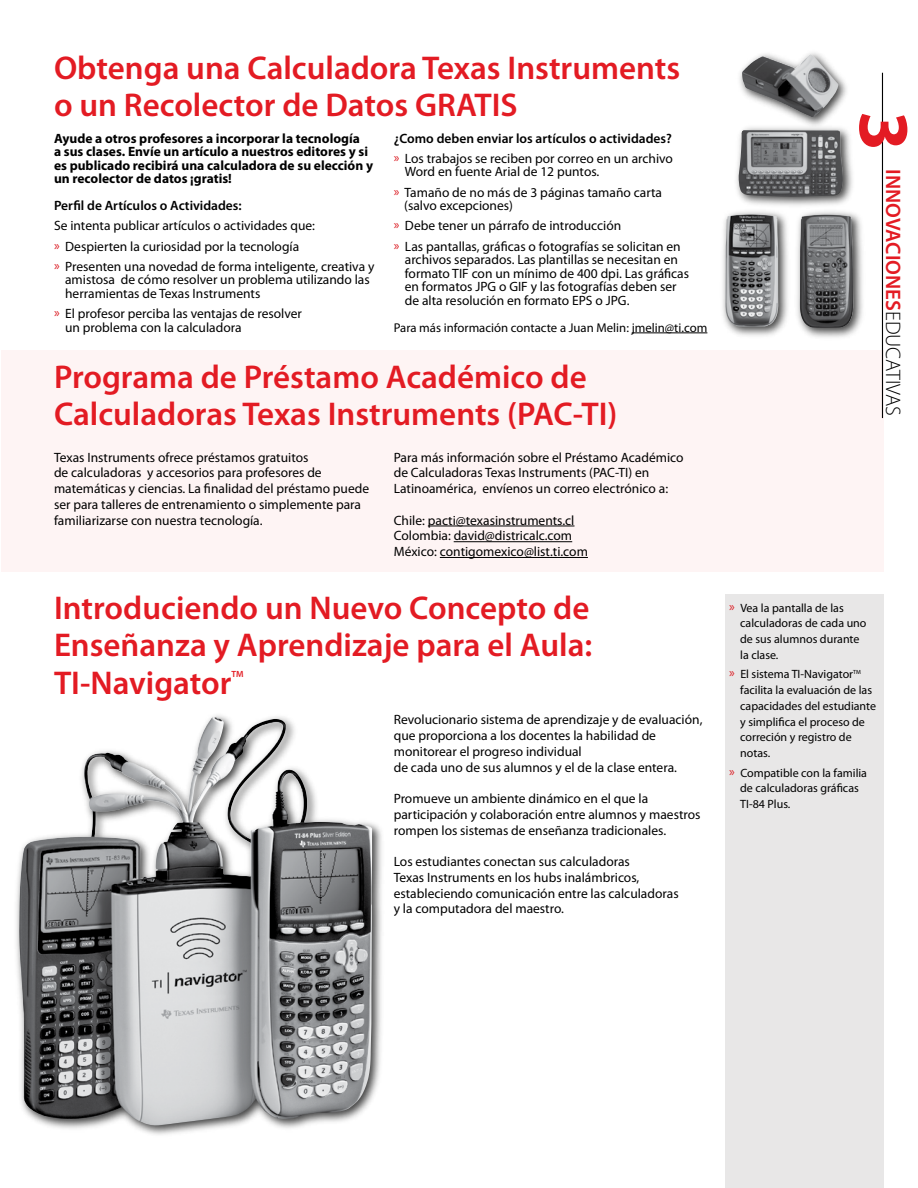
<style>
.page{position:relative;width:918px;height:1188px;background:#fff}
.page>*{position:absolute;margin:0;border:0;box-sizing:border-box;transform-origin:0 0}
.t1{font:600 33px/37.5px "Myriad Pro";color:#e31b23}
.t2{font:600 21px "Myriad Pro";color:#e31b23}
.t3{font:13.5px/15.8px "Myriad Pro";color:#000}
.t4{font:700 13.5px/13.5px "Myriad Pro";color:#000}
.t5{font:600 13.5px/20.2px "Myriad Pro";color:#000}
.t6{font:12.75px "Myriad Pro";color:#000}
.t7{font:12px/15.8px "Myriad Pro";color:#000}
.t8{font:600 9px "Myriad Pro";color:#e31b23}
.s1{color:#db1a21}
.s2{font-weight:400;color:#db1a21}
.s3{font-weight:400}
.s4{font-weight:300;color:#000}
.s5{font-size:13.5px;color:#db1a21}
</style>
<div class="page">
<hr style="left:632px;top:333px;width:75px;height:1px;background:#000">
<div style="left:1px;top:350px;width:883px;height:222px;background:#fef4f4"></div>
<div style="left:13px;top:711px;width:372px;height:427px;background:#000;opacity:.75"></div>
<img style="left:18px;top:717px;width:354px;height:409px">
<div style="left:725px;top:594px;width:159px;height:594px;background:#e8e7e7"></div>
<hr style="left:882px;top:73px;width:1px;height:345px;background:#000">
<hr style="left:428px;top:526px;width:147px;height:1px;background:#000">
<hr style="left:454px;top:541px;width:118px;height:1px;background:#000">
<hr style="left:440px;top:557px;width:148px;height:1px;background:#000">
<div style="left:732px;top:124px;width:124px;height:86px;background:#000;opacity:.75"></div>
<img style="left:739px;top:130px;width:104px;height:67px">
<div style="left:736px;top:49px;width:115px;height:80px;background:#000;opacity:.75"></div>
<img style="left:742px;top:54px;width:96px;height:63px">
<div style="left:718px;top:208px;width:73px;height:132px;background:#000;opacity:.75"></div>
<img style="left:725px;top:214px;width:53px;height:113px">
<div style="left:794px;top:208px;width:72px;height:133px;background:#000;opacity:.75"></div>
<img style="left:800px;top:214px;width:53px;height:114px">
<h1 class="t1" style="left:54px;top:48px;width:628px">Obtenga una Calculadora Texas Instruments o un Recolector de Datos GRATIS</h1>
<p class="t4" style="left:54px;top:131px;width:321px">Ayude a otros profesores a incorporar la tecnología<br>a sus clases. Envíe un artículo a nuestros editores y si es publicado recibirá una calculadora de su elección y un recolector de datos ¡gratis!</p>
<p class="t5" style="left:54px;top:195px;width:189px">Perfil de Artículos o Actividades:</p>
<p class="t3" style="left:54px;top:215px;width:322px;line-height:20.2px">Se intenta publicar artículos o actividades que:<br><span class="s1">»</span> Despierten la curiosidad por la tecnología<br><span class="s1">»</span> Presenten una novedad de forma inteligente, creativa y</p>
<p class="t3" style="left:65px;top:273px;width:306px;line-height:13.5px">amistosa de cómo resolver un problema utilizando las herramientas de Texas Instruments</p>
<p class="t3" style="left:65px;top:307px;width:238px;line-height:13.5px;text-indent:-11px"><span class="s1">»</span> El profesor perciba las ventajas de resolver un problema con la calculadora</p>
<p class="t5" style="left:394px;top:128px;width:281px">¿Como deben enviar los artículos o actividades? <span class="s2">»</span> <span class="s3">Los trabajos se reciben por correo en un archivo</span></p>
<p class="t3" style="left:394px;top:161px;width:270px;line-height:20.2px;text-indent:11px">Word en fuente Arial de 12 puntos.<br><span class="s1">»</span> Tamaño de no más de 3 páginas tamaño carta</p>
<p class="t3" style="left:394px;top:195px;width:288px;line-height:20.2px;text-indent:10px">(salvo excepciones)<br><span class="s1">»</span> Debe tener un párrafo de introducción<br><span class="s1">»</span> Las pantallas, gráficas o fotografías se solicitan en</p>
<p class="t3" style="left:405px;top:253px;width:286px;line-height:13.5px">archivos separados. Las plantillas se necesitan en formato TIF con un mínimo de 400 dpi. Las gráficas en formatos JPG o GIF y las fotografías deben ser de alta resolución en formato EPS o JPG.</p>
<p class="t6" style="left:394px;top:319px;width:315px">Para más información contacte a Juan Melin: jmelin@ti.com</p>
<h1 class="t1" style="left:54px;top:357px;width:565px">Programa de Préstamo Académico de<br>Calculadoras Texas Instruments (PAC-TI)</h1>
<p class="t3" style="left:54px;top:449px;width:317px">Texas Instruments ofrece préstamos gratuitos<br>de calculadoras y accesorios para profesores de matemáticas y ciencias. La finalidad del préstamo puede ser para talleres de entrenamiento o simplemente para familiarizarse con nuestra tecnología.</p>
<p class="t3" style="left:394px;top:449px;width:291px">Para más información sobre el Préstamo Académico de Calculadoras Texas Instruments (PAC-TI) en<br>Latinoamérica, envíenos un correo electrónico a:</p>
<p class="t3" style="left:394px;top:512px;width:196px">Chile: pacti@texasinstruments.cl<br>Colombia: david@districalc.com<br>México: contigomexico@list.ti.com</p>
<h1 class="t1" style="left:54px;top:588px;width:540px;text-align:justify">Introduciendo un Nuevo Concepto de Enseñanza y Aprendizaje para el Aula:<br>TI-Navigator</h1>
<p class="t8" style="left:232px;top:669px;width:14px">TM</p>
<p class="t3" style="left:394px;top:712px;width:310px">Revolucionario sistema de aprendizaje y de evaluación, que proporciona a los docentes la habilidad de monitorear el progreso individual<br>de cada uno de sus alumnos y el de la clase entera.</p>
<p class="t3" style="left:394px;top:791px;width:308px">Promueve un ambiente dinámico en el que la participación y colaboración entre alumnos y maestros rompen los sistemas de enseñanza tradicionales.</p>
<p class="t3" style="left:394px;top:854px;width:286px">Los estudiantes conectan sus calculadoras<br>Texas Instruments en los hubs inalámbricos, estableciendo comunicación entre las calculadoras y la computadora del maestro.</p>
<h2 class="t2" style="left:907px;top:169px;width:248px;rotate:90deg">INNOVACIONES<span class="s4">EDUCATIVAS</span></h2>
<p class="t7" style="left:740px;top:600px;width:128px;text-indent:-11px"><span class="s5">»</span> Vea la pantalla de las calculadoras de cada uno de sus alumnos durante la clase.</p>
<p class="t7" style="left:740px;top:666px;width:137px;text-indent:-11px"><span class="s5">»</span> El sistema TI-Navigator<sup>TM </sup>facilita la evaluación de las capacidades del estudiante y simplifica el proceso de correción y registro de notas.</p>
<p class="t7" style="left:740px;top:765px;width:128px;text-indent:-11px"><span class="s5">»</span> Compatible con la familia de calculadoras gráficas<br>TI-84 Plus.</p>
</div>
